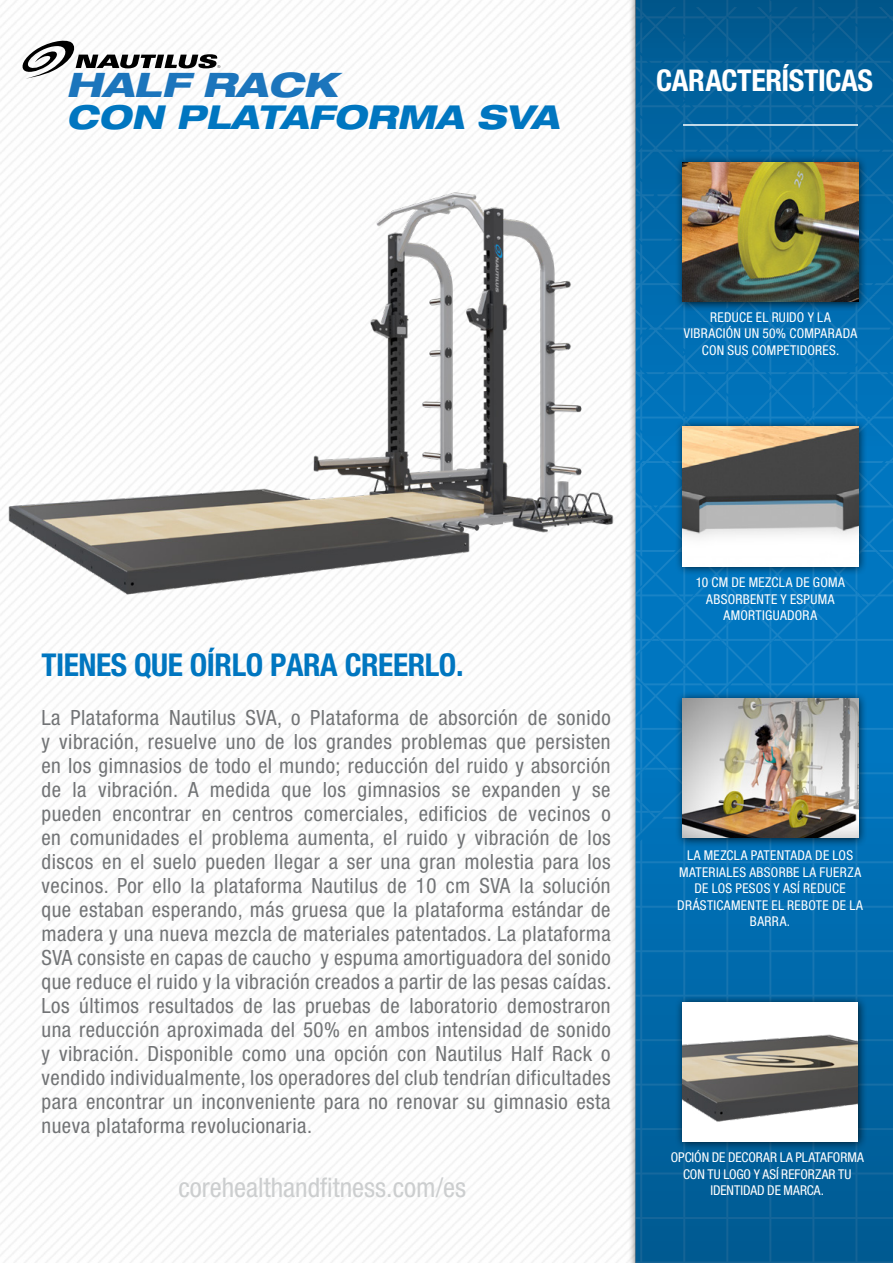
<style>
.page{position:relative;width:893px;height:1263px;background:#fff}
.page>*{position:absolute;margin:0;border:0;box-sizing:border-box;transform-origin:0 0}
.t1{font:italic 800 expanded 33.75px "Helvetica Neue LT Std";letter-spacing:-.005em;color:#1c75bc;scale:1.1 1}
.t2{font:italic 800 expanded 33px "Helvetica Neue LT Std";color:#0076c0}
.t3{font:700 condensed 31.5px "Helvetica Neue LT Std";letter-spacing:-.015em;color:#0076c0}
.t4{font:700 condensed 30px "Helvetica Neue LT Std";letter-spacing:-.015em;color:#fff}
.t5{font:condensed 27px "Helvetica Neue LT Std";color:#cccecf}
.t6{font:condensed 21px/24px "Helvetica Neue LT Std";letter-spacing:.025em;color:#727476;text-align:justify}
.t7{font:condensed 13.5px/16.5px "Helvetica Neue LT Std";letter-spacing:.02em;color:#fff;text-align:center}
.t8{font:condensed 13.5px/16.5px "Helvetica Neue LT Std";letter-spacing:-.005em;color:#fff;text-align:center}
</style>
<div class="page">
<div style="left:628px;top:0;width:265px;height:1263px;background:#000;opacity:.75"></div>
<svg style="left:635px;top:0;width:258px;height:1263px"></svg>
<img style="left:736px;top:587px;width:82px;height:89px">
<div style="left:675px;top:155px;width:193px;height:156px;background:#000;opacity:.75"></div>
<img style="left:683px;top:162px;width:175px;height:140px">
<div style="left:675px;top:419px;width:193px;height:157px;background:#000;opacity:.75"></div>
<img style="left:683px;top:427px;width:175px;height:139px">
<div style="left:675px;top:691px;width:193px;height:156px;background:#000;opacity:.75"></div>
<img style="left:683px;top:698px;width:175px;height:140px">
<hr style="left:683px;top:124px;width:175px;height:2px;background:#fff">
<svg style="left:20px;top:38px;width:200px;height:41px"></svg>
<div style="left:675px;top:994px;width:192px;height:157px;background:#000;opacity:.75"></div>
<div style="left:682px;top:1002px;width:176px;height:139px;background:#fff"></div>
<img style="left:682px;top:1034px;width:176px;height:88px">
<img style="left:0;top:166px;width:627px;height:445px">
<h1 class="t1" style="left:66px;top:63px;width:248px">HALF RACK</h1>
<h2 class="t2" style="left:66px;top:96px;width:494px">CON PLATAFORMA SVA</h2>
<h3 class="t4" style="left:656px;top:62px;width:219px">CARACTERÍSTICAS</h3>
<p class="t7" style="left:684px;top:309px;width:175px">REDUCE EL RUIDO Y LA<br>VIBRACIÓN UN 50% COMPARADA<br>CON SUS COMPETIDORES.</p>
<h3 class="t3" style="left:41px;top:646px;width:424px">TIENES QUE OÍRLO PARA CREERLO.</h3>
<p class="t6" style="left:41px;top:705px;width:572px">La Plataforma Nautilus SVA, o Plataforma de absorción de sonido y vibración, resuelve uno de los grandes problemas que persisten en los gimnasios de todo el mundo; reducción del ruido y absorción de la vibración. A medida que los gimnasios se expanden y se pueden encontrar en centros comerciales, edificios de vecinos o en comunidades el problema aumenta, el ruido y vibración de los discos en el suelo pueden llegar a ser una gran molestia para los vecinos. Por ello la plataforma Nautilus de 10 cm SVA la solución que estaban esperando, más gruesa que la plataforma estándar de madera y una nueva mezcla de materiales patentados. La plataforma SVA consiste en capas de caucho y espuma amortiguadora del sonido que reduce el ruido y la vibración creados a partir de las pesas caídas.<br>Los últimos resultados de las pruebas de laboratorio demostraron una reducción aproximada del 50% en ambos intensidad de sonido y vibración. Disponible como una opción con Nautilus Half Rack o vendido individualmente, los operadores del club tendrían dificultades para encontrar un inconveniente para no renovar su gimnasio esta nueva plataforma revolucionaria.</p>
<p class="t5" style="left:178px;top:1172px;width:289px">corehealthandfitness.com/es</p>
<p class="t7" style="left:696px;top:574px;width:151px">10 CM DE MEZCLA DE GOMA<br>ABSORBENTE Y ESPUMA<br>AMORTIGUADORA</p>
<p class="t7" style="left:677px;top:847px;width:187px">LA MEZCLA PATENTADA DE LOS<br>MATERIALES ABSORBE LA FUERZA<br>DE LOS PESOS Y ASÍ REDUCE<br>DRÁSTICAMENTE EL REBOTE DE LA<br>BARRA.</p>
<p class="t8" style="left:671px;top:1149px;width:194px">OPCIÓN DE DECORAR LA PLATAFORMA<br>CON TU LOGO Y ASÍ REFORZAR TU<br>IDENTIDAD DE MARCA.</p>
</div>
